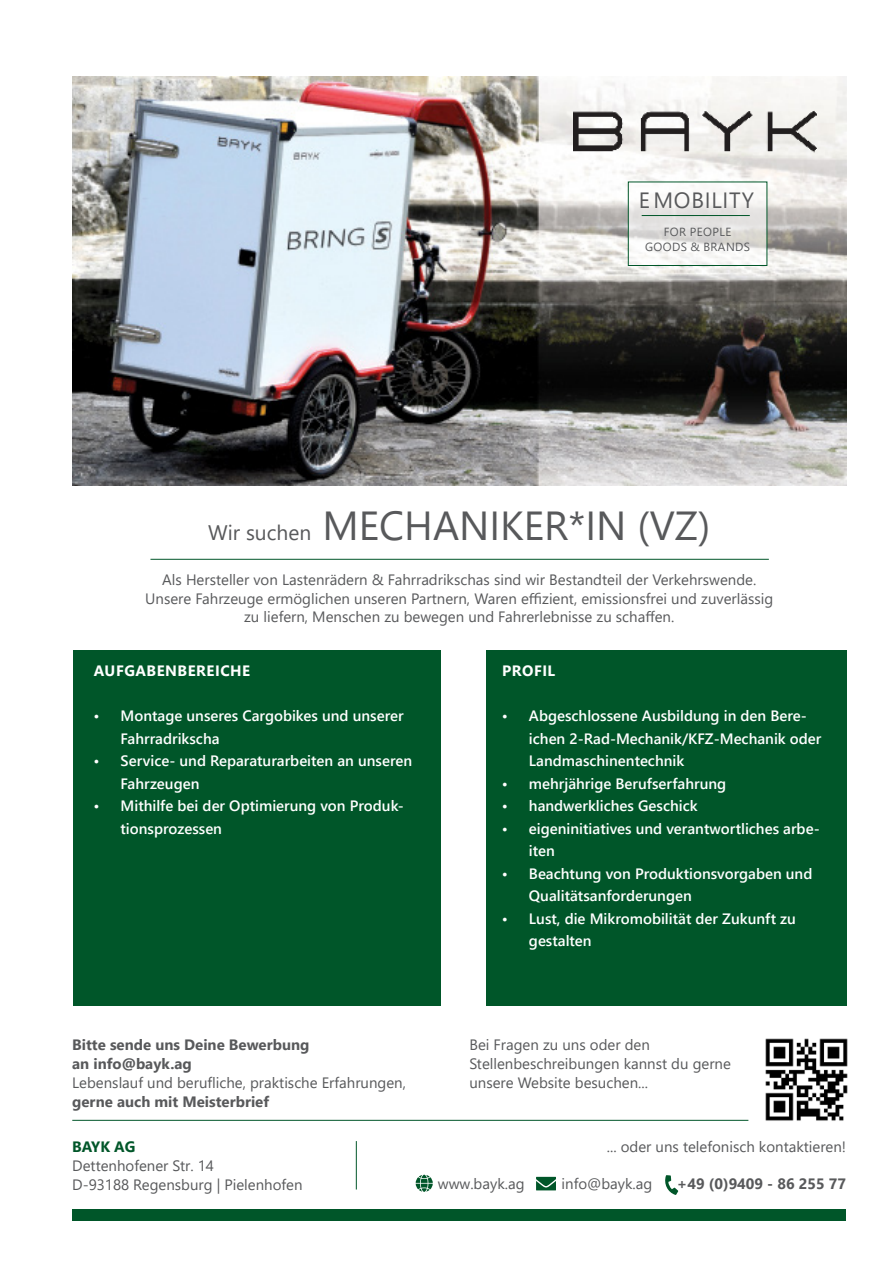
<style>
.page{position:relative;width:893px;height:1263px;background:#fff}
.page>*{position:absolute;margin:0;border:0;box-sizing:border-box;transform-origin:0 0}
.t1{font:40.5px "Segoe UI";color:#58595b}
.t2{font:22.05px "Segoe UI";letter-spacing:.035em;color:#58595b}
.t3{font:15px/18.8px "Segoe UI";color:#58595b}
.t4{font:600 15px/22.5px "Segoe UI";color:#fff}
.t5{font:700 15px/18.8px "Segoe UI";color:#58595b}
.t6{font:700 15px "Segoe UI";letter-spacing:.035em;color:#fff}
.t7{font:700 15px "Segoe UI";letter-spacing:-.005em;color:#005629}
.t8{font:11.7px/14.1px "Segoe UI";letter-spacing:.035em;color:#58595b;text-align:center}
.s1{font-size:21px}
</style>
<div class="page">
<img style="left:72px;top:77px;width:774px;height:409px">
<svg style="left:630px;top:184px;width:135px;height:80px"></svg>
<div style="left:74px;top:650px;width:367px;height:355px;background:#005629"></div>
<img style="left:765px;top:1038px;width:83px;height:83px">
<svg style="left:665px;top:1175px;width:13px;height:20px"></svg>
<svg style="left:536px;top:1177px;width:20px;height:13px"></svg>
<svg style="left:416px;top:1175px;width:17px;height:17px"></svg>
<hr style="left:150px;top:559px;width:619px;height:1px;background:#005629">
<hr style="left:356px;top:1141px;width:1px;height:48px;background:#005629">
<hr style="left:72px;top:1120px;width:676px;height:1px;background:#005629">
<div style="left:72px;top:1209px;width:774px;height:11px;background:#005629"></div>
<img style="left:573px;top:111px;width:244px;height:52px">
<div style="left:628px;top:182px;width:139px;height:84px;border:1px solid #005629"></div>
<hr style="left:642px;top:215px;width:108px;height:1px;background:#005629">
<div style="left:486px;top:650px;width:360px;height:355px;background:#005629"></div>
<h2 class="t2" style="left:639px;top:179px;width:117px">E MOBILITY</h2>
<p class="t8" style="left:645px;top:224px;width:107px">FOR PEOPLE<br>GOODS &amp; BRANDS</p>
<h1 class="t1" style="left:208px;top:487px;width:503px"><span class="s1">Wir suchen</span> MECHANIKER*IN (VZ)</h1>
<p class="t3" style="left:145px;top:569px;width:629px;text-align:center">Als Hersteller von Lastenrädern &amp; Fahrradrikschas sind wir Bestandteil der Verkehrswende.<br>Unsere Fahrzeuge ermöglichen unseren Partnern, Waren effizient, emissionsfrei und zuverlässig zu liefern, Menschen zu bewegen und Fahrerlebnisse zu schaffen.</p>
<p class="t6" style="left:94px;top:657px;width:158px">AUFGABENBEREICHE</p>
<p class="t4" style="left:121px;top:704px;width:285px;text-indent:-27px">• Montage unseres Cargobikes und unserer<br>Fahrradrikscha</p>
<p class="t4" style="left:121px;top:749px;width:293px;text-indent:-27px">• Service- und Reparaturarbeiten an unseren<br>Fahrzeugen</p>
<p class="t4" style="left:121px;top:794px;width:285px;text-indent:-27px">• Mithilfe bei der Optimierung von Produk&shy;tionsprozessen</p>
<p class="t6" style="left:502px;top:657px;width:55px">PROFIL</p>
<p class="t4" style="left:529px;top:704px;width:294px;text-indent:-27px">• Abgeschlossene Ausbildung in den Bere&shy;ichen 2-Rad-Mechanik/KFZ-Mechanik oder<br>Landmaschinentechnik</p>
<p class="t4" style="left:502px;top:771px;width:226px">• mehrjährige Berufserfahrung</p>
<p class="t4" style="left:502px;top:794px;width:197px">• handwerkliches Geschick</p>
<p class="t4" style="left:529px;top:816px;width:292px;text-indent:-27px">• eigeninitiatives und verantwortliches arbe&shy;iten</p>
<p class="t4" style="left:529px;top:861px;width:285px;text-indent:-27px">• Beachtung von Produktionsvorgaben und<br>Qualitätsanforderungen</p>
<p class="t4" style="left:529px;top:906px;width:268px;text-indent:-27px">• Lust, die Mikromobilität der Zukunft zu gestalten</p>
<p class="t6" style="left:623px;top:899px;width:161px">VIELSEITIGES TALENT</p>
<p class="t5" style="left:72px;top:1034px;width:239px">Bitte sende uns Deine Bewerbung an info@bayk.ag</p>
<p class="t3" style="left:72px;top:1072px;width:335px">Lebenslauf und berufliche, praktische Erfahrungen,</p>
<p class="t5" style="left:72px;top:1091px;width:198px">gerne auch mit Meisterbrief</p>
<p class="t7" style="left:72px;top:1132px;width:65px">BAYK AG</p>
<p class="t3" style="left:72px;top:1155px;width:232px">Dettenhofener Str. 14<br>D-93188 Regensburg | Pielenhofen</p>
<p class="t3" style="left:469px;top:1034px;width:263px">Bei Fragen zu uns oder den<br>Stellenbeschreibungen kannst du gerne unsere Website besuchen...</p>
<p class="t3" style="left:607px;top:1136px;width:241px">... oder uns telefonisch kontaktieren!</p>
<p class="t3" style="left:438px;top:1173px;width:88px">www.bayk.ag</p>
<p class="t3" style="left:561px;top:1173px;width:92px">info@bayk.ag</p>
<p class="t5" style="left:677px;top:1173px;width:171px">+49 (0)9409 - 86 255 77</p>
</div>
